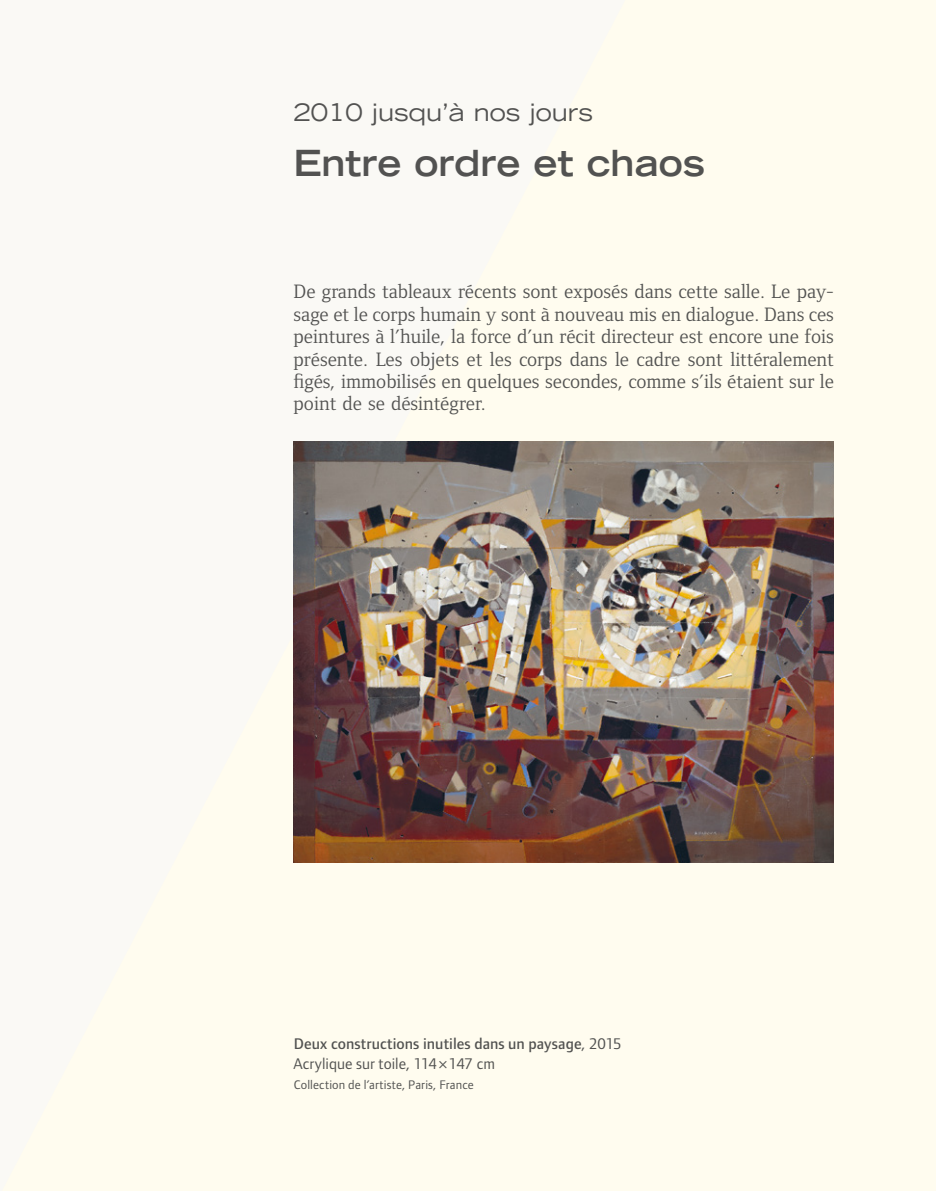
<style>
.page{position:relative;width:936px;height:1191px;background:#fff}
.page>*{position:absolute;margin:0;border:0;box-sizing:border-box;transform-origin:0 0}
.t1{font:700 expanded 36px "Trade Gothic LH";color:#525251}
.t2{font:expanded 24px "Trade Gothic LH";color:#525251}
.t3{font:20px/22.4px "Foundry Form Serif";color:#525251;text-align:justify}
.t4{font:500 16px/20px "Foundry Form Sans";letter-spacing:.005em;color:#525251}
.t5{font:12.8px "Foundry Form Sans";letter-spacing:.01em;color:#525251}
.s1{font-weight:400}
</style>
<div class="page">
<div style="left:2px;top:0;width:933px;height:1191px;background:#fffcef"></div>
<img style="left:293px;top:441px;width:540px;height:421px">
<p class="t2" style="left:293px;top:97px;width:301px">2010 jusqu’à nos jours</p>
<h1 class="t1" style="left:293px;top:139px;width:412px">Entre ordre et chaos</h1>
<p class="t3" style="left:293px;top:280px;width:542px">De grands tableaux récents sont exposés dans cette salle. Le pay&shy;sage et le corps humain y sont à nouveau mis en dialogue. Dans ces peintures à l’huile, la force d’un récit directeur est encore une fois présente. Les objets et les corps dans le cadre sont littéralement figés, immobilisés en quelques secondes, comme s’ils étaient sur le point de se désintégrer.</p>
<p class="t4" style="left:293px;top:1033px;width:330px">Deux constructions inutiles dans un paysage<span class="s1">, 2015<br>Acrylique sur toile, 114×147 cm</span></p>
<p class="t5" style="left:294px;top:1077px;width:181px">Collection de l’artiste, Paris, France</p>
</div>
